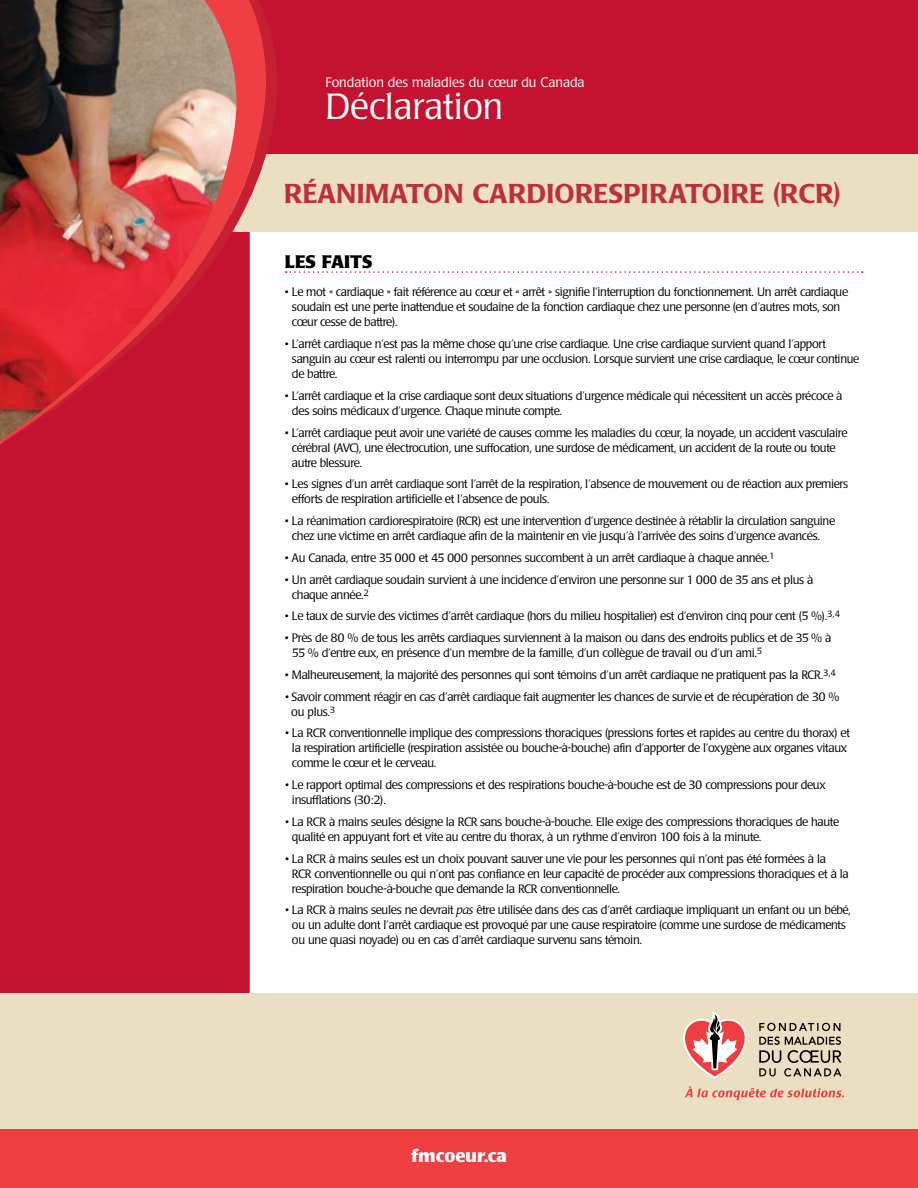
<style>
.page{position:relative;width:918px;height:1188px;background:#fff}
.page>*{position:absolute;margin:0;border:0;box-sizing:border-box;transform-origin:0 0}
.t1{font:300 36px "Laudatio BQ";color:#fff}
.t2{font:500 27px "Laudatio BQ";color:#bf2f38}
.t3{font:700 18px "Laudatio BQ";color:#fff}
.t4{font:700 18px "Laudatio BQ";color:#000}
.t5{font:300 13.5px "Laudatio BQ";color:#fff}
.t6{font:300 12px/15px "Laudatio BQ";letter-spacing:-.025em;color:#000}
.s1{font-style:italic}
</style>
<div class="page">
<div style="left:0;top:452px;width:250px;height:541px;background:#c41230"></div>
<div style="left:250px;top:0;width:668px;height:171px;background:#c41230"></div>
<div style="left:231px;top:154px;width:687px;height:78px;background:#eadfc3"></div>
<img style="left:0;top:0;width:277px;height:452px">
<div style="left:0;top:993px;width:918px;height:140px;background:#eadfc3"></div>
<div style="left:0;top:1129px;width:918px;height:59px;background:#ef3e42"></div>
<svg style="left:685px;top:1086px;width:159px;height:14px"></svg>
<svg style="left:759px;top:1023px;width:82px;height:8px"></svg>
<svg style="left:759px;top:1037px;width:82px;height:40px"></svg>
<svg style="left:683px;top:1011px;width:64px;height:68px"></svg>
<svg style="left:286px;top:271px;width:577px;height:2px"></svg>
<p class="t5" style="left:325px;top:75px;width:261px">Fondation des maladies du cœur du Canada</p>
<h1 class="t1" style="left:325px;top:86px;width:179px">Déclaration</h1>
<h2 class="t2" style="left:284px;top:178px;width:558px">RÉANIMATON CARDIORESPIRATOIRE (RCR)</h2>
<h3 class="t4" style="left:285px;top:252px;width:89px">LES FAITS</h3>
<p class="t6" style="left:292px;top:285px;width:558px;text-indent:-7px">• Le mot « cardiaque » fait référence au cœur et « arrêt » signifie l’interruption du fonctionnement. Un arrêt cardiaque soudain est une perte inattendue et soudaine de la fonction cardiaque chez une personne (en d’autres mots, son cœur cesse de battre).</p>
<p class="t6" style="left:292px;top:337px;width:569px;text-indent:-7px">• L’arrêt cardiaque n’est pas la même chose qu’une crise cardiaque. Une crise cardiaque survient quand l’apport sanguin au cœur est ralenti ou interrompu par une occlusion. Lorsque survient une crise cardiaque, le cœur continue de battre.</p>
<p class="t6" style="left:292px;top:389px;width:552px;text-indent:-7px">• L’arrêt cardiaque et la crise cardiaque sont deux situations d’urgence médicale qui nécessitent un accès précoce à des soins médicaux d’urgence. Chaque minute compte.</p>
<p class="t6" style="left:292px;top:425px;width:557px;text-indent:-7px">• L’arrêt cardiaque peut avoir une variété de causes comme les maladies du cœur, la noyade, un accident vasculaire cérébral (AVC), une électrocution, une suffocation, une surdose de médicament, un accident de la route ou toute autre blessure.</p>
<p class="t6" style="left:292px;top:477px;width:558px;text-indent:-7px">• Les signes d’un arrêt cardiaque sont l’arrêt de la respiration, l’absence de mouvement ou de réaction aux premiers efforts de respiration artificielle et l’absence de pouls.</p>
<p class="t6" style="left:292px;top:514px;width:545px;text-indent:-7px">• La réanimation cardiorespiratoire (RCR) est une intervention d’urgence destinée à rétablir la circulation sanguine chez une victime en arrêt cardiaque afin de la maintenir en vie jusqu’à l’arrivée des soins d’urgence avancés.</p>
<p class="t6" style="left:285px;top:550px;width:491px">• Au Canada, entre 35 000 et 45 000 personnes succombent à un arrêt cardiaque à chaque année.<sup>1</sup></p>
<p class="t6" style="left:292px;top:572px;width:523px;text-indent:-7px">• Un arrêt cardiaque soudain survient à une incidence d’environ une personne sur 1 000 de 35 ans et plus à chaque année.<sup>2</sup></p>
<p class="t6" style="left:285px;top:609px;width:557px">• Le taux de survie des victimes d’arrêt cardiaque (hors du milieu hospitalier) est d’environ cinq pour cent (5 %).<sup>3,4</sup></p>
<p class="t6" style="left:292px;top:631px;width:541px;text-indent:-7px">• Près de 80 % de tous les arrêts cardiaques surviennent à la maison ou dans des endroits publics et de 35 % à<br>55 % d’entre eux, en présence d’un membre de la famille, d’un collègue de travail ou d’un ami.<sup>5</sup></p>
<p class="t6" style="left:285px;top:668px;width:553px">• Malheureusement, la majorité des personnes qui sont témoins d’un arrêt cardiaque ne pratiquent pas la RCR.<sup>3,4</sup></p>
<p class="t6" style="left:291px;top:689px;width:550px;text-indent:-6px">• Savoir comment réagir en cas d’arrêt cardiaque fait augmenter les chances de survie et de récupération de 30 % ou plus.<sup>3</sup></p>
<p class="t6" style="left:292px;top:726px;width:559px;text-indent:-7px">• La RCR conventionnelle implique des compressions thoraciques (pressions fortes et rapides au centre du thorax) et la respiration artificielle (respiration assistée ou bouche-à-bouche) afin d’apporter de l’oxygène aux organes vitaux comme le cœur et le cerveau.</p>
<p class="t6" style="left:292px;top:778px;width:535px;text-indent:-7px">• Le rapport optimal des compressions et des respirations bouche-à-bouche est de 30 compressions pour deux insufflations (30:2).</p>
<p class="t6" style="left:292px;top:815px;width:549px;text-indent:-7px">• La RCR à mains seules désigne la RCR sans bouche-à-bouche. Elle exige des compressions thoraciques de haute qualité en appuyant fort et vite au centre du thorax, à un rythme d’environ 100 fois à la minute.</p>
<p class="t6" style="left:292px;top:851px;width:558px;text-indent:-7px">• La RCR à mains seules est un choix pouvant sauver une vie pour les personnes qui n’ont pas été formées à la<br>RCR conventionnelle ou qui n’ont pas confiance en leur capacité de procéder aux compressions thoraciques et à la respiration bouche-à-bouche que demande la RCR conventionnelle.</p>
<p class="t6" style="left:292px;top:903px;width:560px;text-indent:-7px">• La RCR à mains seules ne devrait <span class="s1">pas</span> être utilisée dans des cas d’arrêt cardiaque impliquant un enfant ou un bébé, ou un adulte dont l’arrêt cardiaque est provoqué par une cause respiratoire (comme une surdose de médicaments ou une quasi noyade) ou en cas d’arrêt cardiaque survenu sans témoin.</p>
<h3 class="t3" style="left:411px;top:1146px;width:97px">fmcoeur.ca</h3>
</div>
